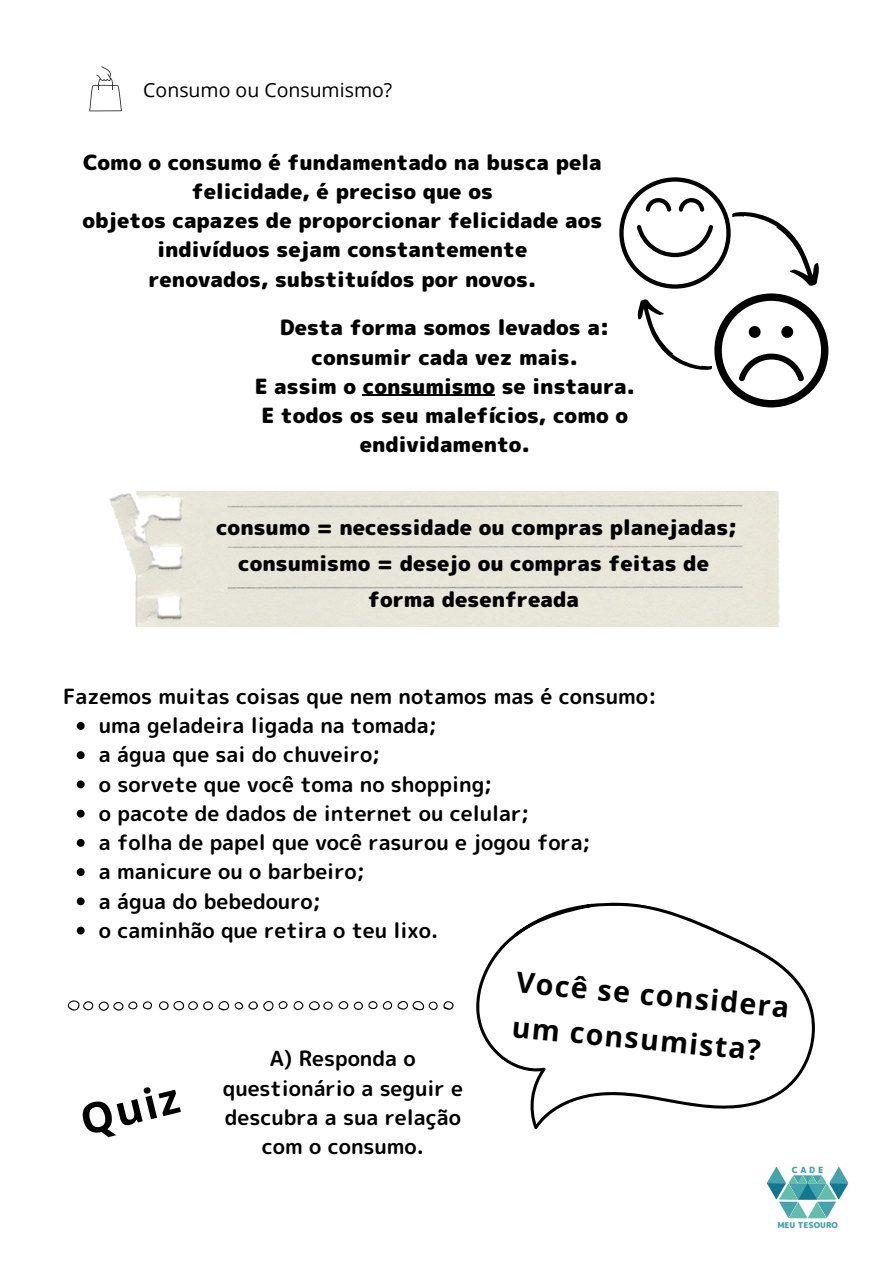
<style>
.page{position:relative;width:893px;height:1264px;background:#fff}
.page>*{position:absolute;margin:0;border:0;box-sizing:border-box;transform-origin:0 0}
.t1{font:700 42px "Open Sans";color:#000}
.t2{font:700 28.5px/44.8px "Open Sans";color:#000}
.t3{font:21px/29.2px "rounded mplus 1 p black";color:#000;text-align:center}
.t4{font:21px/29.2px "rounded mplus 1 p bold";color:#000}
.t5{font:19.5px "Open Sans";color:#000}
.t6{font:8.55px "rounded mplus 1 p black";color:#45a4ab}
.t7{font:7.95px "rounded mplus 1 p black";color:#45a4ab}
</style>
<div class="page">
<svg style="left:89px;top:66px;width:33px;height:45px"></svg>
<svg style="left:767px;top:1166px;width:81px;height:53px"></svg>
<svg style="left:453px;top:902px;width:381px;height:274px"></svg>
<img style="left:109px;top:491px;width:671px;height:135px">
<hr style="left:363px;top:395px;width:132px;height:1px;background:#000">
<svg style="left:619px;top:177px;width:210px;height:230px"></svg>
<svg style="left:443px;top:1001px;width:10px;height:9px"></svg>
<svg style="left:68px;top:1000px;width:25px;height:11px"></svg>
<svg style="left:383px;top:1001px;width:54px;height:9px"></svg>
<svg style="left:293px;top:1001px;width:84px;height:9px"></svg>
<svg style="left:99px;top:1001px;width:38px;height:9px"></svg>
<svg style="left:143px;top:1001px;width:9px;height:9px"></svg>
<svg style="left:159px;top:1001px;width:128px;height:10px"></svg>
<svg style="left:77px;top:722px;width:8px;height:7px"></svg>
<svg style="left:77px;top:751px;width:8px;height:8px"></svg>
<svg style="left:77px;top:780px;width:8px;height:8px"></svg>
<svg style="left:77px;top:809px;width:8px;height:8px"></svg>
<svg style="left:77px;top:839px;width:8px;height:7px"></svg>
<svg style="left:77px;top:868px;width:8px;height:8px"></svg>
<svg style="left:77px;top:897px;width:8px;height:8px"></svg>
<svg style="left:77px;top:926px;width:8px;height:8px"></svg>
<p class="t5" style="left:143px;top:76px;width:250px">Consumo ou Consumismo?</p>
<p class="t3" style="left:82px;top:147px;width:521px">Como o consumo é fundamentado na busca pela felicidade, é preciso que os<br>objetos capazes de proporcionar felicidade aos indivíduos sejam constantemente<br>renovados, substituídos por novos.</p>
<p class="t3" style="left:255px;top:313px;width:381px">Desta forma somos levados a: consumir cada vez mais.<br>E assim o consumismo se instaura.<br>E todos os seu malefícios, como o endividamento.</p>
<p class="t3" style="left:216px;top:508px;width:523px;line-height:36px">consumo = necessidade ou compras planejadas; consumismo = desejo ou compras feitas de forma desenfreada</p>
<p class="t4" style="left:63px;top:681px;width:595px">Fazemos muitas coisas que nem notamos mas é consumo:</p>
<p class="t4" style="left:99px;top:710px;width:494px">uma geladeira ligada na tomada;<br>a água que sai do chuveiro;<br>o sorvete que você toma no shopping;<br>o pacote de dados de internet ou celular;<br>a folha de papel que você rasurou e jogou fora; a manicure ou o barbeiro;<br>a água do bebedouro;<br>o caminhão que retira o teu lixo.</p>
<h1 class="t1" style="left:74px;top:1092px;width:102px;rotate:-14deg">Quiz</h1>
<p class="t4" style="left:223px;top:1043px;width:242px;text-align:center">A) Responda o questionário a seguir e descubra a sua relação com o consumo.</p>
<h2 class="t2" style="left:518px;top:959px;width:276px;rotate:5deg">Você se considera um consumista?</h2>
<p class="t6" style="left:791px;top:1163px;width:33px">CADE</p>
<p class="t7" style="left:777px;top:1219px;width:62px">MEU TESOURO</p>
</div>
